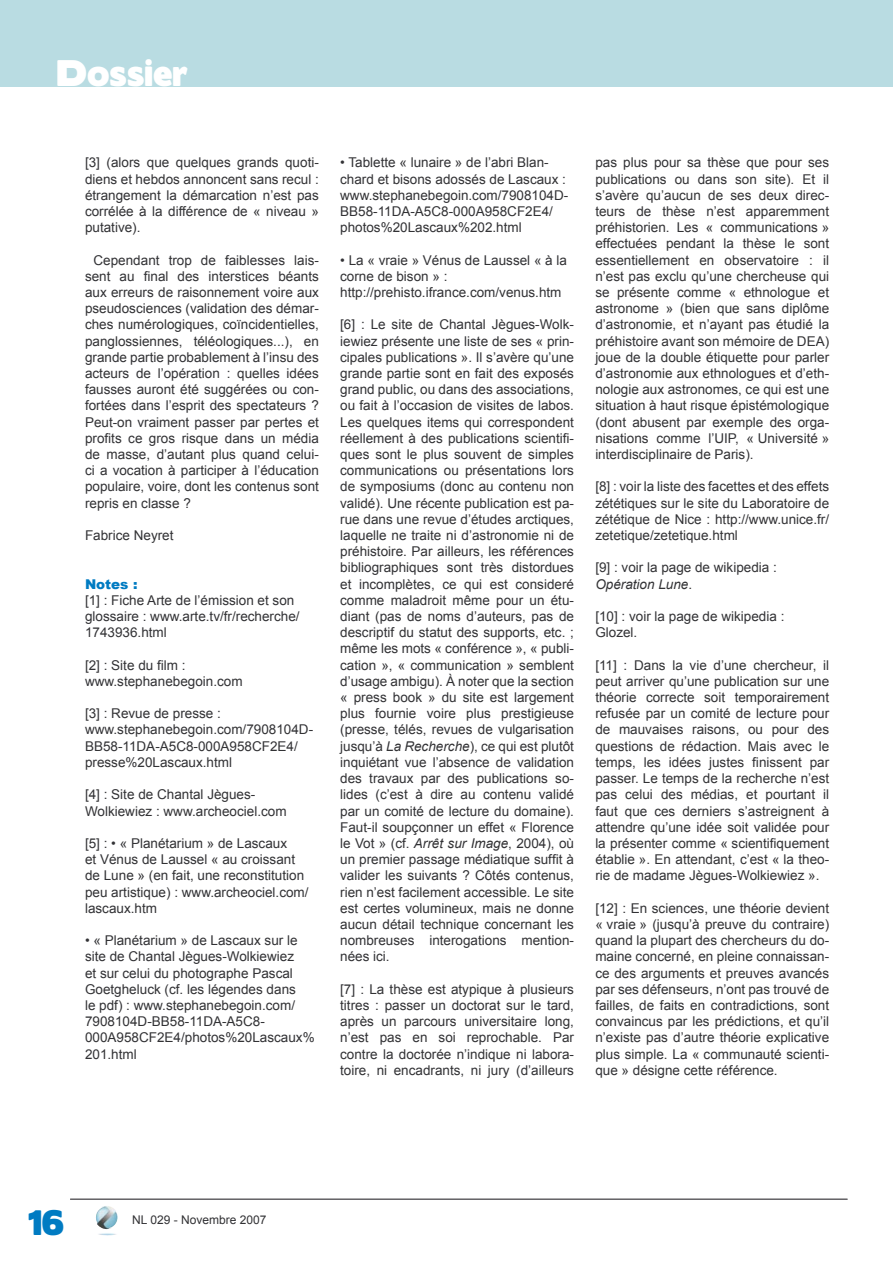
<style>
.page{position:relative;width:893px;height:1263px;background:#fff}
.page>*{position:absolute;margin:0;border:0;box-sizing:border-box;transform-origin:0 0}
.t1{font:33px "Boris Black Bloxx";color:#fff}
.t2{font:31.5px "Boris Black Bloxx";color:#007bc2}
.t3{font:13.5px/16.2px "Arial";color:#323235}
.t4{font:900 13.5px "Arial";color:#007bc2}
.t5{font:12px "Arial";color:#323235}
.s1{font-style:italic}
</style>
<div class="page">
<div style="left:0;top:0;width:893px;height:86px;background:#b9dce2"></div>
<img style="left:96px;top:1206px;width:22px;height:29px">
<hr style="left:70px;top:1199px;width:777px;height:1px;background:#59585c">
<h1 class="t1" style="left:57px;top:49px;width:133px">Dossier</h1>
<p class="t3" style="left:85px;top:155px;width:235px;text-align:justify">[3] (alors que quelques grands quoti&shy;diens et hebdos annoncent sans recul : étrangement la démarcation n’est pas corrélée à la différence de « niveau » putative).</p>
<p class="t3" style="left:85px;top:252px;width:235px;text-align:justify;text-indent:9px">Cependant trop de faiblesses lais&shy;sent au final des interstices béants aux erreurs de raisonnement voire aux pseudosciences (validation des démar&shy;ches numérologiques, coïncidentielles, panglossiennes, téléologiques...), en grande partie probablement à l’insu des acteurs de l’opération : quelles idées fausses auront été suggérées ou con&shy;fortées dans l’esprit des spectateurs ?<br>Peut-on vraiment passer par pertes et profits ce gros risque dans un média de masse, d’autant plus quand celui&shy;ci a vocation à participer à l’éducation populaire, voire, dont les contenus sont repris en classe ?</p>
<p class="t3" style="left:85px;top:527px;width:90px">Fabrice Neyret</p>
<p class="t4" style="left:85px;top:574px;width:54px">Notes :</p>
<p class="t3" style="left:85px;top:592px;width:216px">[1] : Fiche Arte de l’émission et son glossaire : www.arte.tv/fr/recherche/<br>1743936.html</p>
<p class="t3" style="left:85px;top:657px;width:159px">[2] : Site du film : www.stephanebegoin.com</p>
<p class="t3" style="left:85px;top:706px;width:230px">[3] : Revue de presse : www.stephanebegoin.com/7908104D-<br>BB58-11DA-A5C8-000A958CF2E4/ presse%20Lascaux.html</p>
<p class="t3" style="left:85px;top:787px;width:203px">[4] : Site de Chantal Jègues-<br>Wolkiewiez : www.archeociel.com</p>
<p class="t3" style="left:85px;top:835px;width:225px">[5] : • « Planétarium » de Lascaux<br>et Vénus de Laussel « au croissant de Lune » (en fait, une reconstitution peu artistique) : www.archeociel.com/ lascaux.htm</p>
<p class="t3" style="left:85px;top:932px;width:231px">• « Planétarium » de Lascaux sur le site de Chantal Jègues-Wolkiewiez<br>et sur celui du photographe Pascal<br>Goetgheluck (cf. les légendes dans<br>le pdf) : www.stephanebegoin.com/<br>7908104D-BB58-11DA-A5C8-<br>000A958CF2E4/photos%20Lascaux%<br>201.html</p>
<p class="t3" style="left:340px;top:155px;width:230px">• Tablette « lunaire » de l’abri Blan&shy;chard et bisons adossés de Lascaux : www.stephanebegoin.com/7908104D-BB58-11DA-A5C8-000A958CF2E4/ photos%20Lascaux%202.html</p>
<p class="t3" style="left:340px;top:252px;width:228px">• La « vraie » Vénus de Laussel « à la corne de bison » : http://prehisto.ifrance.com/venus.htm</p>
<p class="t3" style="left:340px;top:317px;width:235px;text-align:justify">[6] : Le site de Chantal Jègues-Wolk&shy;iewiez présente une liste de ses « prin&shy;cipales publications ». Il s’avère qu’une grande partie sont en fait des exposés grand public, ou dans des associations, ou fait à l’occasion de visites de labos.<br>Les quelques items qui correspondent réellement à des publications scientifi&shy;ques sont le plus souvent de simples communications ou présentations lors de symposiums (donc au contenu non validé). Une récente publication est pa&shy;rue dans une revue d’études arctiques, laquelle ne traite ni d’astronomie ni de préhistoire. Par ailleurs, les références bibliographiques sont très distordues et incomplètes, ce qui est consideré comme maladroit même pour un étu&shy;diant (pas de noms d’auteurs, pas de descriptif du statut des supports, etc. ; même les mots « conférence », « publi&shy;cation », « communication » semblent d’usage ambigu). À noter que la section « press book » du site est largement plus fournie voire plus prestigieuse (presse, télés, revues de vulgarisation jusqu’à <span class="s1">La Recherche</span>), ce qui est plutôt inquiétant vue l’absence de validation des travaux par des publications so&shy;lides (c’est à dire au contenu validé par un comité de lecture du domaine).<br>Faut-il soupçonner un effet « Florence le Vot » (cf. <span class="s1">Arrêt sur Image</span>, 2004), où un premier passage médiatique suffit à valider les suivants ? Côtés contenus, rien n’est facilement accessible. Le site est certes volumineux, mais ne donne aucun détail technique concernant les nombreuses interogations mention&shy;nées ici.</p>
<p class="t3" style="left:340px;top:981px;width:235px;text-align:justify">[7] : La thèse est atypique à plusieurs titres : passer un doctorat sur le tard, après un parcours universitaire long, n’est pas en soi reprochable. Par contre la doctorée n’indique ni labora&shy;toire, ni encadrants, ni jury (d’ailleurs</p>
<p class="t3" style="left:595px;top:155px;width:235px;text-align:justify">pas plus pour sa thèse que pour ses publications ou dans son site). Et il s’avère qu’aucun de ses deux direc&shy;teurs de thèse n’est apparemment préhistorien. Les « communications » effectuées pendant la thèse le sont essentiellement en observatoire : il n’est pas exclu qu’une chercheuse qui se présente comme « ethnologue et astronome » (bien que sans diplôme d’astronomie, et n’ayant pas étudié la préhistoire avant son mémoire de DEA) joue de la double étiquette pour parler d’astronomie aux ethnologues et d’eth&shy;nologie aux astronomes, ce qui est une situation à haut risque épistémologique (dont abusent par exemple des orga&shy;nisations comme l’UIP, « Université » interdisciplinaire de Paris).</p>
<p class="t3" style="left:595px;top:479px;width:235px;text-align:justify">[8] : voir la liste des facettes et des effets zététiques sur le site du Laboratoire de zététique de Nice : http://www.unice.fr/ zetetique/zetetique.html</p>
<p class="t3" style="left:595px;top:560px;width:183px">[9] : voir la page de wikipedia :<br><span class="s1">Opération Lune</span>.</p>
<p class="t3" style="left:595px;top:608px;width:191px">[10] : voir la page de wikipedia :<br>Glozel.</p>
<p class="t3" style="left:595px;top:657px;width:235px;text-align:justify">[11] : Dans la vie d’une chercheur, il peut arriver qu’une publication sur une théorie correcte soit temporairement refusée par un comité de lecture pour de mauvaises raisons, ou pour des questions de rédaction. Mais avec le temps, les idées justes finissent par passer. Le temps de la recherche n’est pas celui des médias, et pourtant il faut que ces derniers s’astreignent à attendre qu’une idée soit validée pour la présenter comme « scientifiquement établie ». En attendant, c’est « la theo&shy;rie de madame Jègues-Wolkiewiez ».</p>
<p class="t3" style="left:595px;top:900px;width:235px;text-align:justify">[12] : En sciences, une théorie devient « vraie » (jusqu’à preuve du contraire) quand la plupart des chercheurs du do&shy;maine concerné, en pleine connaissan&shy;ce des arguments et preuves avancés par ses défenseurs, n’ont pas trouvé de failles, de faits en contradictions, sont convaincus par les prédictions, et qu’il n’existe pas d’autre théorie explicative plus simple. La « communauté scienti&shy;que » désigne cette référence.</p>
<h2 class="t2" style="left:28px;top:1199px;width:38px">16</h2>
<p class="t5" style="left:132px;top:1212px;width:136px">NL 029 - Novembre 2007</p>
</div>
